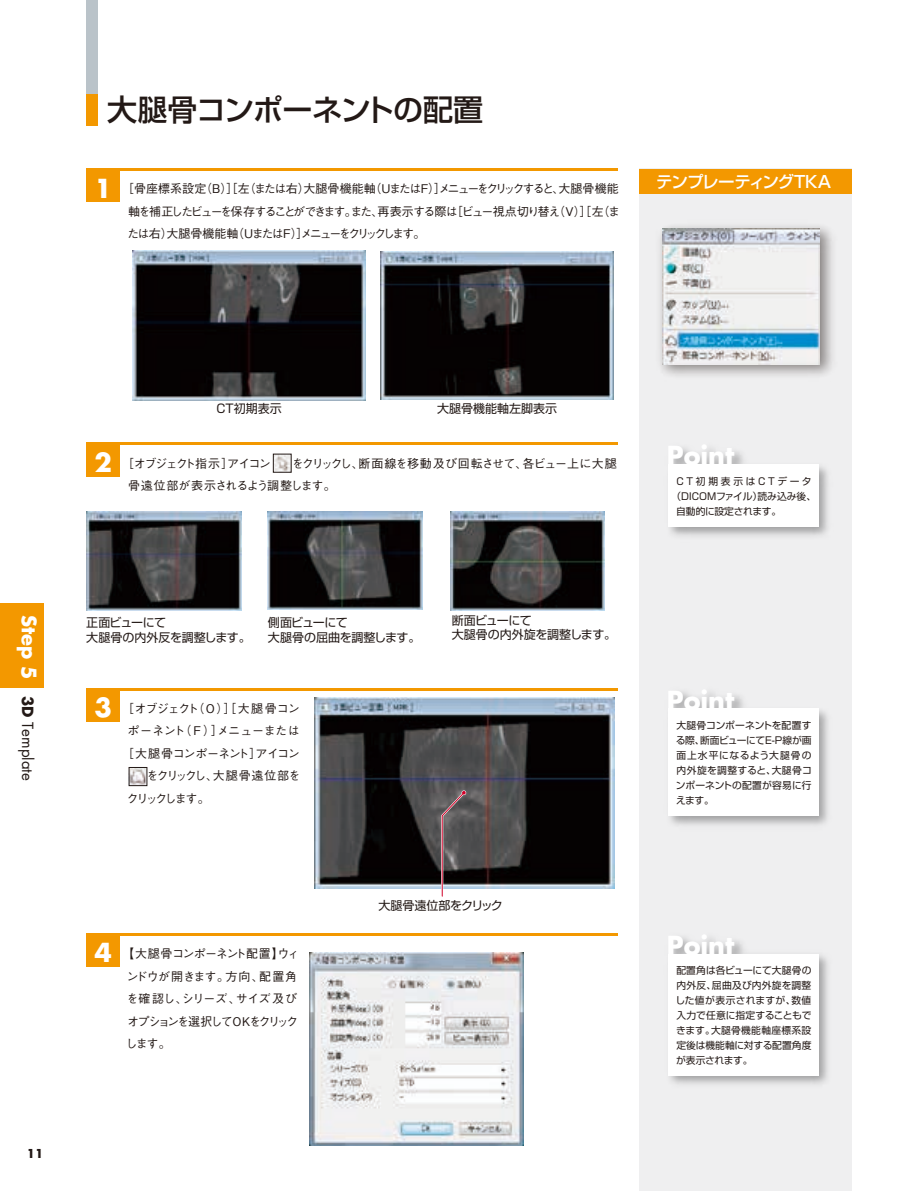
<style>
.page{position:relative;width:915px;height:1191px;background:#fff}
.page>*{position:absolute;margin:0;border:0;box-sizing:border-box;transform-origin:0 0}
.t1{font:500 30px "Shin Go Pro";letter-spacing:-.03em;color:#231916}
.t2{font:700 25.5px "Futura Std";color:#fff}
.t3{font:500 16.5px "Shin Go Pro";letter-spacing:-.055em;color:#fff}
.t4{font:15px "Futura Std";color:#231916}
.t5{font:500 12px/22.5px "Gothic BBB Pro";letter-spacing:-.09em;color:#231916}
.t6{font:500 12px/22.5px "Gothic BBB Pro";letter-spacing:-.135em;color:#231916}
.t7{font:12px/14.4px "Shin Go Pro";letter-spacing:-.03em;color:#231916}
.t8{font:12px "Shin Go Pro";color:#231916}
.t9{font:500 12px "Gothic BBB Pro";letter-spacing:-.025em;color:#231916}
.t10{font:500 12px "Gothic BBB Pro";letter-spacing:-.045em;color:#231916}
.t11{font:500 12px "Gothic BBB Pro";letter-spacing:-.19em;color:#231916}
.t12{font:700 12px "Futura Std";color:#231916}
.t13{font:9.75px/15px "Shin Go Pro";letter-spacing:.005em;color:#231916;text-align:justify}
.t14{font:9.75px "Shin Go Pro";letter-spacing:.28em;color:#231916}
.t15{font:9.75px "Shin Go Pro";letter-spacing:-.03em;color:#231916}
.s1{font-family:"Futura Std";font-weight:700;font-size:25.5px;color:#fff}
.s2{font-weight:700;font-size:19.5px;color:#fff}
.s3{font-weight:700}
</style>
<div class="page">
<img style="left:315px;top:697px;width:299px;height:192px">
<div style="left:86px;top:0;width:12px;height:97px;background:#bac3c9"></div>
<div style="left:0;top:604px;width:44px;height:84px;background:#f39800"></div>
<div style="left:638px;top:169px;width:212px;height:1022px;background:#efeff0"></div>
<hr style="left:86px;top:169px;width:531px;height:2px;background:#f39800">
<hr style="left:86px;top:443px;width:531px;height:2px;background:#f39800">
<div style="left:638px;top:169px;width:212px;height:24px;background:#f39800"></div>
<div style="left:86px;top:169px;width:33px;height:33px;background:#f39800"></div>
<div style="left:86px;top:94px;width:12px;height:32px;background:#f39800"></div>
<div style="left:86px;top:443px;width:33px;height:33px;background:#f39800"></div>
<hr style="left:86px;top:688px;width:531px;height:2px;background:#f39800">
<hr style="left:86px;top:933px;width:531px;height:2px;background:#f39800">
<div style="left:86px;top:933px;width:33px;height:34px;background:#f39800"></div>
<div style="left:86px;top:688px;width:33px;height:33px;background:#f39800"></div>
<img style="left:638px;top:415px;width:214px;height:170px">
<img style="left:638px;top:395px;width:156px;height:130px">
<div style="left:668px;top:465px;width:150px;height:62px;background:#fff"></div>
<img style="left:638px;top:904px;width:214px;height:229px">
<img style="left:638px;top:884px;width:156px;height:130px">
<div style="left:668px;top:954px;width:150px;height:121px;background:#fff"></div>
<img style="left:638px;top:659px;width:214px;height:215px">
<img style="left:638px;top:639px;width:156px;height:130px">
<div style="left:668px;top:709px;width:150px;height:107px;background:#fff"></div>
<svg style="left:440px;top:789px;width:26px;height:108px"></svg>
<img style="left:309px;top:952px;width:214px;height:194px">
<img style="left:380px;top:251px;width:233px;height:149px">
<img style="left:133px;top:251px;width:232px;height:149px">
<img style="left:660px;top:226px;width:173px;height:150px">
<img style="left:662px;top:229px;width:157px;height:135px">
<img style="left:275px;top:456px;width:14px;height:14px">
<img style="left:131px;top:769px;width:14px;height:15px">
<div style="left:129px;top:767px;width:18px;height:19px;border:1px solid #231916"></div>
<img style="left:86px;top:511px;width:155px;height:99px">
<img style="left:267px;top:511px;width:155px;height:99px">
<img style="left:450px;top:511px;width:154px;height:99px">
<p class="t1" style="left:107px;top:85px;width:377px">大腿骨コンポーネントの配置</p>
<p class="t6" style="left:127px;top:176px;width:494px;text-indent:-33px"><span class="s1">1</span> ［骨座標系設定（B）］［左（または右）大腿骨機能軸（UまたはF）］メニューをクリックすると、大腿骨機能軸を補正したビューを保存することができます。また、再表示する際は［ビュー視点切り替え（V）］［左（または右）大腿骨機能軸（UまたはF）］メニューをクリックします。</p>
<p class="t3" style="left:655px;top:168px;width:177px">テンプレーティングTKA</p>
<p class="t8" style="left:216px;top:398px;width:67px">CT初期表示</p>
<p class="t8" style="left:437px;top:398px;width:121px">大腿骨機能軸左脚表示</p>
<p class="t5" style="left:128px;top:450px;width:490px;text-indent:-34px"><span class="s1">2</span> ［オブジェクト指示］アイコン　 をクリックし、断面線を移動及び回転させて、各ビュー上に大腿骨遠位部が表示されるよう調整します。</p>
<p class="t4" style="left:37px;top:614px;width:167px;rotate:90deg"><span class="s2">Step 5</span> <span class="s3">3D</span> Template</p>
<p class="t12" style="left:27px;top:1145px;width:18px">11</p>
<p class="t7" style="left:86px;top:614px;width:166px">正面ビューにて<br>大腿骨の内外反を調整します。</p>
<p class="t7" style="left:268px;top:614px;width:154px">側面ビューにて<br>大腿骨の屈曲を調整します。</p>
<p class="t5" style="left:94px;top:695px;width:207px"><span class="s1">3</span> ［オブジェクト（O）］［大腿骨コン</p>
<p class="t9" style="left:127px;top:721px;width:174px">ポーネント（F）］メニューまたは</p>
<p class="t10" style="left:122px;top:743px;width:179px">［大腿骨コンポーネント］アイコン</p>
<p class="t5" style="left:128px;top:763px;width:174px">　 をクリックし、大腿骨遠位部を</p>
<p class="t11" style="left:127px;top:788px;width:85px">クリックします。</p>
<p class="t7" style="left:451px;top:612px;width:166px">断面ビューにて<br>大腿骨の内外旋を調整します。</p>
<p class="t5" style="left:125px;top:941px;width:175px;text-indent:-31px"><span class="s1">4</span> 【大腿骨コンポーネント配置】ウィンドウが開きます。方向、配置角を確認し、シリーズ、サイズ及びオプションを選択してO Kをクリックします。</p>
<p class="t8" style="left:378px;top:895px;width:126px">大腿骨遠位部をクリック</p>
<p class="t2" style="left:666px;top:439px;width:69px">Point</p>
<p class="t14" style="left:676px;top:473px;width:137px">CT初期表示はCTデータ</p>
<p class="t13" style="left:671px;top:487px;width:146px">（DICOMファイル）読み込み後、</p>
<p class="t15" style="left:676px;top:503px;width:106px">自動的に設定されます。</p>
<p class="t2" style="left:666px;top:683px;width:69px">Point</p>
<p class="t13" style="left:675px;top:716px;width:137px">大腿骨コンポーネントを配置する際、断面ビューにてE-P線が画面上水平になるよう大腿骨の内外旋を調整すると、大腿骨コンポーネントの配置が容易に行えます。</p>
<p class="t2" style="left:666px;top:928px;width:69px">Point</p>
<p class="t13" style="left:675px;top:961px;width:138px">配置角は各ビューにて大腿骨の内外反、屈曲及び内外旋を調整した値が表示されますが、数値入力で任意に指定することもできます。大腿骨機能軸座標系設定後は機能軸に対する配置角度が表示されます。</p>
</div>
